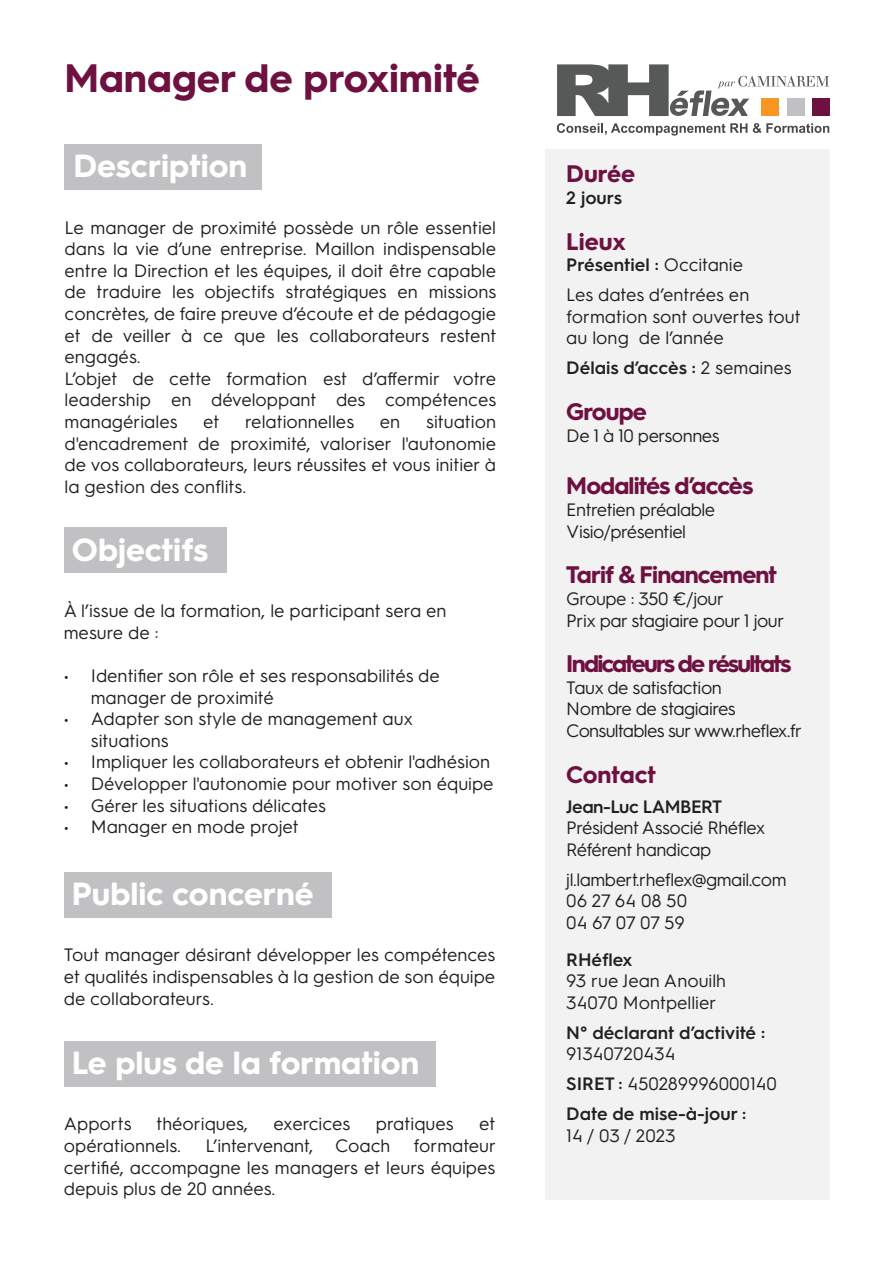
<style>
.page{position:relative;width:893px;height:1263px;background:#fff}
.page>*{position:absolute;margin:0;border:0;box-sizing:border-box;transform-origin:0 0}
.t1{font:700 39.75px "Hurme Geometric Sans 3";color:#6e1141}
.t2{font:700 32.1px "Hurme Geometric Sans 3";color:#fff}
.t3{font:700 24px "Hurme Geometric Sans 3";letter-spacing:-.035em;color:#6e1141}
.t4{font:700 24px "Hurme Geometric Sans 3";letter-spacing:-.07em;color:#6e1141}
.t5{font:700 24px "Hurme Geometric Sans 3";color:#6e1141}
.t6{font:18px/21.6px "Hurme Geometric Sans 3";color:#231f20}
.t7{font:18px/21.6px "Hurme Geometric Sans 3";letter-spacing:-.025em;color:#231f20}
.t8{font:18px/21.6px "Hurme Geometric Sans 3";letter-spacing:-.035em;color:#231f20}
.t9{font:600 18px "Hurme Geometric Sans 3";color:#231f20}
.t10{font:600 18px "Hurme Geometric Sans 3";letter-spacing:-.025em;color:#231f20}
.s1{font-weight:600}
.s2{font-weight:400}
</style>
<div class="page">
<div style="left:65px;top:144px;width:197px;height:46px;background:#c1c1c3"></div>
<div style="left:64px;top:871px;width:268px;height:46px;background:#c1c1c3"></div>
<div style="left:64px;top:1040px;width:372px;height:46px;background:#c1c1c3"></div>
<div style="left:64px;top:527px;width:163px;height:46px;background:#c1c1c3"></div>
<div style="left:545px;top:149px;width:284px;height:1050px;background:#f2f2f3"></div>
<svg style="left:557px;top:123px;width:190px;height:13px"></svg>
<svg style="left:753px;top:123px;width:76px;height:10px"></svg>
<svg style="left:557px;top:64px;width:272px;height:52px"></svg>
<h1 class="t1" style="left:64px;top:50px;width:417px">Manager de proximité</h1>
<h2 class="t2" style="left:73px;top:144px;width:175px">Description</h2>
<p class="t6" style="left:65px;top:215px;width:433px">Le manager de proximité possède un rôle essentiel dans la vie d’une entreprise. Maillon indispensable entre la Direction et les équipes, il doit être capable de traduire les objectifs stratégiques en missions concrètes, de faire preuve d’écoute et de pédagogie et de veiller à ce que les collaborateurs restent engagés.<br>L’objet de cette formation est d’affermir votre leadership en développant des compétences managériales</p>
<p class="t6" style="left:65px;top:410px;width:433px;text-align:justify;text-indent:361px">situation d'encadrement de proximité, valoriser l'autonomie de vos collaborateurs, leurs réussites et vous initier à la gestion des conflits.</p>
<p class="t6" style="left:203px;top:410px;width:18px">et</p>
<p class="t6" style="left:245px;top:410px;width:111px">relationnelles</p>
<p class="t6" style="left:380px;top:410px;width:22px">en</p>
<h2 class="t2" style="left:72px;top:527px;width:138px">Objectifs</h2>
<p class="t6" style="left:64px;top:599px;width:384px">À l’issue de la formation, le participant sera en mesure de :</p>
<p class="t6" style="left:91px;top:664px;width:351px;text-indent:-27px">• Identifier son rôle et ses responsabilités de manager de proximité</p>
<p class="t6" style="left:91px;top:707px;width:324px;text-indent:-27px">• Adapter son style de management aux situations</p>
<p class="t6" style="left:64px;top:750px;width:428px">• Impliquer les collaborateurs et obtenir l'adhésion</p>
<p class="t6" style="left:64px;top:772px;width:431px">• Développer l'autonomie pour motiver son équipe</p>
<p class="t6" style="left:64px;top:793px;width:264px">• Gérer les situations délicates</p>
<p class="t6" style="left:64px;top:815px;width:237px">• Manager en mode projet</p>
<h2 class="t2" style="left:72px;top:871px;width:243px">Public concerné</h2>
<p class="t6" style="left:64px;top:943px;width:433px;text-align:justify">Tout manager désirant développer les compétences et qualités indispensables à la gestion de son équipe de collaborateurs.</p>
<h2 class="t2" style="left:72px;top:1040px;width:349px">Le plus de la formation</h2>
<p class="t6" style="left:64px;top:1112px;width:69px">Apports</p>
<p class="t6" style="left:156px;top:1112px;width:93px">théoriques,</p>
<p class="t6" style="left:274px;top:1112px;width:78px">exercices</p>
<p class="t6" style="left:376px;top:1112px;width:79px">pratiques</p>
<p class="t6" style="left:479px;top:1112px;width:18px">et</p>
<p class="t6" style="left:64px;top:1134px;width:119px">opérationnels.</p>
<p class="t6" style="left:206px;top:1134px;width:186px">L’intervenant, Coach</p>
<p class="t6" style="left:64px;top:1134px;width:434px;text-align:justify;text-indent:350px">formateur certifié, accompagne les managers et leurs équipes depuis plus de 20 années.</p>
<h3 class="t3" style="left:566px;top:157px;width:70px">Durée</h3>
<p class="t9" style="left:566px;top:185px;width:57px">2 jours</p>
<h3 class="t3" style="left:566px;top:224px;width:61px">Lieux</h3>
<p class="t6" style="left:566px;top:249px;width:185px;line-height:30px"><span class="s1">Présentiel :</span> Occitanie<br>Les dates d’entrées en</p>
<p class="t6" style="left:566px;top:305px;width:236px">formation sont ouvertes tout au long de l’année</p>
<p class="t9" style="left:566px;top:355px;width:227px">Délais d’accès : <span class="s2">2 semaines</span></p>
<h3 class="t3" style="left:566px;top:395px;width:82px">Groupe</h3>
<p class="t7" style="left:566px;top:423px;width:155px">De 1 à 10 personnes</p>
<h3 class="t3" style="left:566px;top:469px;width:189px">Modalités d’accès</h3>
<p class="t7" style="left:566px;top:498px;width:150px">Entretien préalable<br>Visio/présentiel</p>
<h3 class="t3" style="left:566px;top:558px;width:212px">Tarif &amp; Financement</h3>
<p class="t7" style="left:566px;top:587px;width:219px">Groupe : 350 €/jour<br>Prix par stagiaire pour 1 jour</p>
<h3 class="t4" style="left:566px;top:647px;width:227px">Indicateurs de résultats</h3>
<p class="t8" style="left:566px;top:675px;width:237px">Taux de satisfaction<br>Nombre de stagiaires<br>Consultables sur www.rheflex.fr</p>
<h3 class="t5" style="left:566px;top:757px;width:91px">Contact</h3>
<p class="t10" style="left:566px;top:793px;width:157px">Jean-Luc LAMBERT</p>
<p class="t7" style="left:566px;top:816px;width:201px">Président Associé Rhéflex<br>Référent handicap</p>
<p class="t7" style="left:566px;top:867px;width:222px">jl.lambert.rheflex@gmail.com<br>06 27 64 08 50<br>04 67 07 07 59</p>
<p class="t9" style="left:566px;top:946px;width:68px">RHéflex</p>
<p class="t6" style="left:566px;top:969px;width:161px">93 rue Jean Anouilh<br>34070 Montpellier</p>
<p class="t9" style="left:566px;top:1020px;width:200px">N° déclarant d’activité :</p>
<p class="t6" style="left:566px;top:1038px;width:212px;line-height:30px">91340720434<br><span class="s1">SIRET :</span> 450289996000140<br><span class="s1">Date de mise-à-jour :</span></p>
<p class="t6" style="left:566px;top:1124px;width:111px">14 / 03 / 2023</p>
</div>
